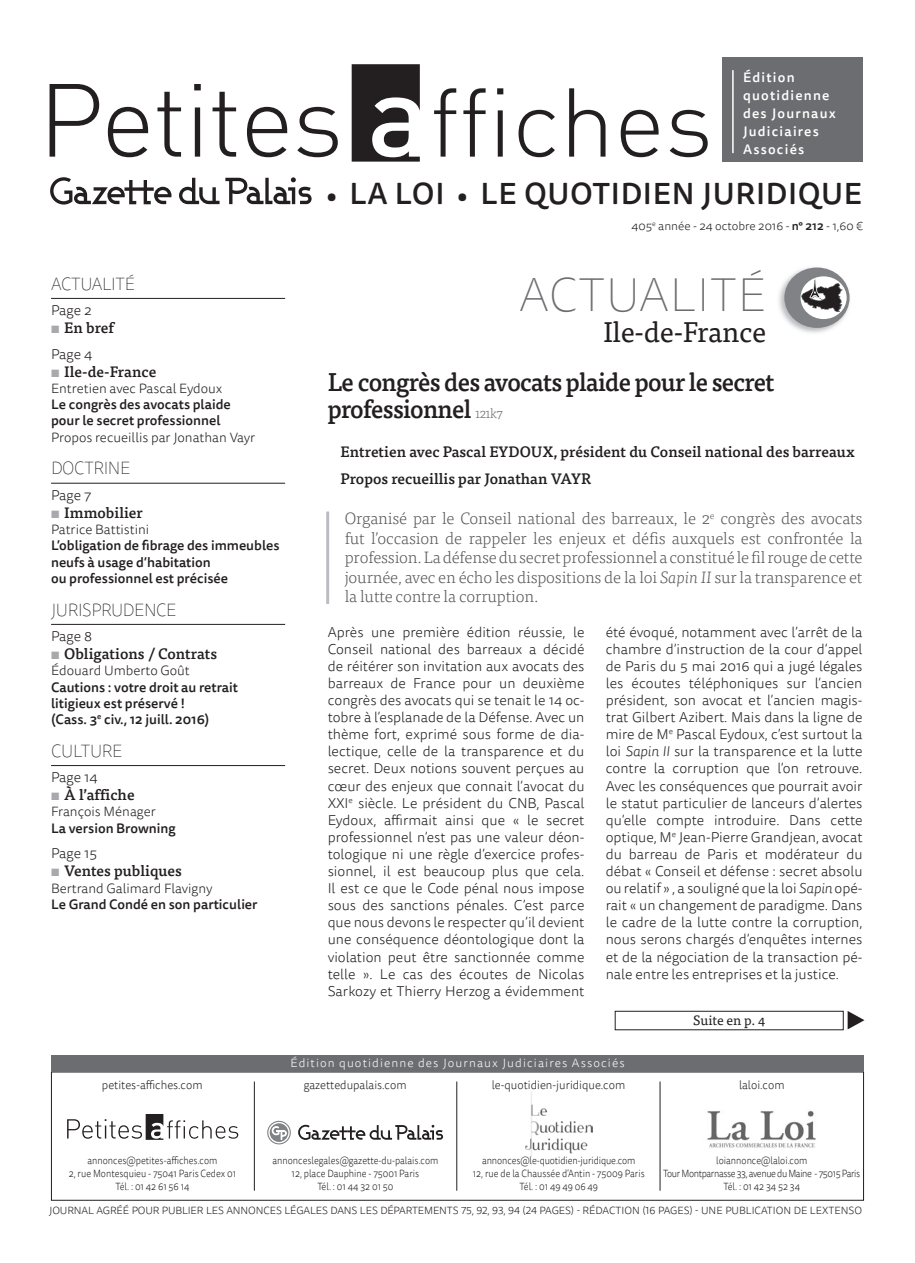
<style>
.page{position:relative;width:915px;height:1263px;background:#fff}
.page>*{position:absolute;margin:0;border:0;box-sizing:border-box;transform-origin:0 0}
.t1{font:100 48px "Tisa Sans OT";letter-spacing:.01em;color:#6c6d70}
.t2{font:500 30px "Tisa Sans OT";letter-spacing:.02em;color:#231f20}
.t3{font:28.5px "Tisa OT";letter-spacing:-.01em;color:#231f20}
.t4{font:500 25.5px/27px "Tisa OT";letter-spacing:-.03em;color:#231f20;scale:.95 1}
.t5{font:100 18px "Tisa Sans OT";letter-spacing:-.02em;color:#231f20;scale:.95 1}
.t6{font:300 16.5px/19.5px "Tisa OT";letter-spacing:-.01em;color:#57585a;text-align:justify}
.t7{font:500 15px/26.5px "Tisa OT";color:#231f20}
.t8{font:300 14.25px/17.1px "Tisa Sans OT";color:#231f20;text-align:justify}
.t9{font:500 13.5px/16.2px "Tisa Sans OT";color:#231f20}
.t10{font:300 13.5px "Tisa Sans OT";color:#231f20}
.t11{font:500 13.5px/18px "Tisa Sans OT";letter-spacing:.09em;color:#fff}
.t12{font:13.5px "Tisa OT";color:#231f20}
.t13{font:300 12px "Tisa Sans OT";color:#231f20;scale:.95 1}
.t14{font:300 12px "Tisa Sans OT";letter-spacing:.09em;color:#fff}
.t15{font:300 12px "Tisa Sans OT";color:#231f20}
.t16{font:300 10.5px/12.6px "Tisa Sans OT";color:#231f20;text-align:center;scale:.88 1}
.t17{font:300 10.5px "Tisa Sans OT";color:#231f20}
.t18{font:300 10.5px/12.6px "Tisa Sans OT";letter-spacing:-.04em;color:#231f20;text-align:center;scale:.88 1}
.s1{font-weight:700;color:#a8a9ad}
.s2{font-size:27px}
.s3{font-weight:500}
.s4{font-weight:300;font-size:13.5px;color:#6c6d70}
.s5{font-style:italic}
</style>
<div class="page">
<div style="left:721px;top:58px;width:140px;height:104px;background:#6c6d70"></div>
<hr style="left:732px;top:70px;width:1px;height:83px;background:#fff">
<svg style="left:50px;top:84px;width:49px;height:73px"></svg>
<svg style="left:108px;top:107px;width:40px;height:50px"></svg>
<svg style="left:157px;top:92px;width:24px;height:65px"></svg>
<svg style="left:194px;top:84px;width:7px;height:73px"></svg>
<svg style="left:212px;top:92px;width:24px;height:65px"></svg>
<svg style="left:247px;top:107px;width:40px;height:50px"></svg>
<svg style="left:297px;top:107px;width:40px;height:50px"></svg>
<svg style="left:351px;top:64px;width:68px;height:98px"></svg>
<svg style="left:434px;top:88px;width:22px;height:69px"></svg>
<svg style="left:463px;top:88px;width:22px;height:69px"></svg>
<svg style="left:497px;top:88px;width:6px;height:69px"></svg>
<svg style="left:518px;top:110px;width:36px;height:47px"></svg>
<svg style="left:569px;top:88px;width:36px;height:69px"></svg>
<svg style="left:620px;top:110px;width:38px;height:47px"></svg>
<svg style="left:669px;top:110px;width:38px;height:47px"></svg>
<svg style="left:50px;top:177px;width:121px;height:28px"></svg>
<svg style="left:179px;top:178px;width:40px;height:26px"></svg>
<svg style="left:225px;top:177px;width:86px;height:27px"></svg>
<img style="left:525px;top:1091px;width:67px;height:65px">
<svg style="left:67px;top:1114px;width:171px;height:26px"></svg>
<img style="left:707px;top:1110px;width:109px;height:38px">
<hr style="left:659px;top:1081px;width:1px;height:110px;background:#231f20">
<hr style="left:456px;top:1081px;width:1px;height:110px;background:#231f20">
<hr style="left:254px;top:1081px;width:1px;height:110px;background:#231f20">
<svg style="left:269px;top:1123px;width:19px;height:19px"></svg>
<svg style="left:298px;top:1125px;width:145px;height:15px"></svg>
<svg style="left:271px;top:1126px;width:16px;height:14px"></svg>
<div style="left:267px;top:1121px;width:24px;height:23px;border:1px solid #808285;border-radius:50%"></div>
<div style="left:51px;top:1055px;width:812px;height:16px;background:#6c6d70"></div>
<div style="left:614px;top:1011px;width:229px;height:19px;border:1px solid #231f20"></div>
<svg style="left:847px;top:1011px;width:17px;height:18px"></svg>
<hr style="left:51px;top:298px;width:234px;height:1px;background:#231f20">
<hr style="left:51px;top:483px;width:234px;height:1px;background:#231f20">
<hr style="left:51px;top:624px;width:234px;height:1px;background:#231f20">
<hr style="left:51px;top:765px;width:234px;height:1px;background:#231f20">
<img style="left:779px;top:268px;width:71px;height:65px">
<div style="left:784px;top:267px;width:65px;height:61px;background:#808285;border-radius:50%"></div>
<div style="left:800px;top:276px;width:46px;height:43px;background:#fff;border-radius:50%"></div>
<svg style="left:801px;top:278px;width:41px;height:34px"></svg>
<hr style="left:326px;top:511px;width:3px;height:93px;background:#bcbdc0">
<p class="t5" style="left:51px;top:273px;width:63px">ACTUALITÉ</p>
<p class="t8" style="left:51px;top:303px;width:42px">Page 2</p>
<p class="t7" style="left:51px;top:315px;width:64px"><span class="s1">▪</span> En bref</p>
<p class="t8" style="left:51px;top:346px;width:43px">Page 4</p>
<p class="t7" style="left:51px;top:358px;width:107px"><span class="s1">▪</span> Ile-de-France</p>
<p class="t10" style="left:51px;top:380px;width:173px">Entretien avec Pascal Eydoux</p>
<p class="t9" style="left:51px;top:397px;width:181px">Le congrès des avocats plaide pour le secret professionnel</p>
<p class="t10" style="left:51px;top:429px;width:206px">Propos recueillis par Jonathan Vayr</p>
<p class="t5" style="left:51px;top:458px;width:85px">DOCTRI NE</p>
<p class="t8" style="left:51px;top:487px;width:42px">Page 7</p>
<p class="t7" style="left:51px;top:500px;width:93px"><span class="s1">▪</span> Immobilier</p>
<p class="t10" style="left:51px;top:521px;width:100px">Patrice Battistini</p>
<p class="t9" style="left:51px;top:538px;width:230px">L’obligation de fibrage des immeubles neufs à usage d’habitation<br>ou professionnel est précisée</p>
<p class="t5" style="left:51px;top:599px;width:133px">JU RISPRU DENCE</p>
<p class="t8" style="left:51px;top:628px;width:42px">Page 8</p>
<p class="t7" style="left:51px;top:641px;width:167px"><span class="s1">▪</span> Obligations / Contrats</p>
<p class="t10" style="left:51px;top:663px;width:140px">Édouard Umberto Goût</p>
<p class="t9" style="left:51px;top:679px;width:188px">Cautions : votre droit au retrait litigieux est préservé !<br>(Cass. 3<sup>e</sup> civ., 12 juill. 2016)</p>
<p class="t5" style="left:51px;top:740px;width:12px">CULTU</p>
<p class="t5" style="left:102px;top:740px;width:23px">RE</p>
<p class="t8" style="left:51px;top:770px;width:48px">Page 14</p>
<p class="t7" style="left:51px;top:782px;width:85px"><span class="s1">▪</span> À l’affiche</p>
<p class="t10" style="left:51px;top:804px;width:106px">François Ménager</p>
<p class="t9" style="left:51px;top:821px;width:126px">La version Browning</p>
<p class="t8" style="left:51px;top:846px;width:47px">Page 15</p>
<p class="t7" style="left:51px;top:858px;width:132px"><span class="s1">▪</span> Ventes publiques</p>
<p class="t10" style="left:51px;top:880px;width:163px">Bertrand Galimard Flavigny</p>
<p class="t9" style="left:51px;top:897px;width:208px">Le Grand Condé en son particulier</p>
<p class="t13" style="left:102px;top:1077px;width:107px">petites-affiches.com</p>
<p class="t11" style="left:742px;top:69px;width:94px">Édition quotidienne des Journaux<br>Judiciaires<br>Associés</p>
<h2 class="t2" style="left:326px;top:175px;width:537px"><span class="s2">•</span> LA LOI <span class="s2">•</span> LE QUOTIDIEN JURIDIQUE</h2>
<p class="t15" style="left:631px;top:219px;width:233px">405<sup>e</sup> année - 24 octobre 2016 - <span class="s3">n° 212</span> - 1,60 €</p>
<h1 class="t1" style="left:519px;top:267px;width:248px">ACTUALITÉ</h1>
<h3 class="t3" style="left:603px;top:315px;width:164px">Ile-de-France</h3>
<h3 class="t4" style="left:327px;top:369px;width:471px">Le congrès des avocats plaide pour le secret professionnel <span class="s4">121k7</span></h3>
<p class="t7" style="left:340px;top:439px;width:515px">Entretien avec Pascal EYDOUX, président du Conseil national des barreaux<br>Propos recueillis par Jonathan VAYR</p>
<p class="t6" style="left:344px;top:509px;width:519px">Organisé par le Conseil national des barreaux, le 2<sup>e</sup> congrès des avocats fut l’occasion de rappeler les enjeux et défis auxquels est confrontée la profession. La défense du secret professionnel a constitué le fil rouge de cette journée, avec en écho les dispositions de la loi <span class="s5">Sapin II</span> sur la transparence et la lutte contre la corruption.</p>
<p class="t8" style="left:327px;top:624px;width:258px">Après une première édition réussie, le Conseil national des barreaux a décidé de réitérer son invitation aux avocats des barreaux de France pour un deuxième congrès des avocats qui se tenait le 14 oc&shy;tobre à l’esplanade de la Défense. Avec un thème fort, exprimé sous forme de dia&shy;lectique, celle de la transparence et du secret. Deux notions souvent perçues au cœur des enjeux que connait l’avocat du XXI<sup>e</sup> siècle. Le président du CNB, Pascal Eydoux, affirmait ainsi que « le secret professionnel n’est pas une valeur déon&shy;tologique ni une règle d’exercice profes&shy;sionnel, il est beaucoup plus que cela.<br>Il est ce que le Code pénal nous impose sous des sanctions pénales. C’est parce que nous devons le respecter qu’il devient une conséquence déontologique dont la violation peut être sanctionnée comme telle ». Le cas des écoutes de Nicolas Sarkozy et Thierry Herzog a évidemment</p>
<p class="t8" style="left:605px;top:624px;width:258px">été évoqué, notamment avec l’arrêt de la chambre d’instruction de la cour d’appel de Paris du 5 mai 2016 qui a jugé légales les écoutes téléphoniques sur l’ancien président, son avocat et l’ancien magis&shy;trat Gilbert Azibert. Mais dans la ligne de mire de M<sup>e</sup> Pascal Eydoux, c’est surtout la loi <span class="s5">Sapin II</span> sur la transparence et la lutte contre la corruption que l’on retrouve.<br>Avec les conséquences que pourrait avoir le statut particulier de lanceurs d’alertes qu’elle compte introduire. Dans cette optique, M<sup>e</sup> Jean-Pierre Grandjean, avocat du barreau de Paris et modérateur du débat « Conseil et défense : secret absolu ou relatif » , a souligné que la loi <span class="s5">Sapin</span> opé&shy;rait « un changement de paradigme. Dans le cadre de la lutte contre la corruption, nous serons chargés d’enquêtes internes et de la négociation de la transaction pé&shy;nale entre les entreprises et la justice.</p>
<p class="t14" style="left:290px;top:1055px;width:335px">Édition quotidienne des Journaux Judiciaires Associés</p>
<p class="t12" style="left:693px;top:1013px;width:73px">Suite en p. 4</p>
<p class="t13" style="left:303px;top:1077px;width:110px">gazettedupalais.com</p>
<p class="t13" style="left:491px;top:1077px;width:142px">le-quotidien-juridique.com</p>
<p class="t13" style="left:738px;top:1077px;width:49px">laloi.com</p>
<p class="t16" style="left:69px;top:1155px;width:192px">annonces@petites-affiches.com<br>2, rue Montesquieu - 75041 Paris Cedex 01<br>Tél. : 01 42 61 56 14</p>
<p class="t16" style="left:272px;top:1155px;width:190px">annonceslegales@gazette-du-palais.com<br>12, place Dauphine - 75001 Paris<br>Tél. : 01 44 32 01 50</p>
<p class="t16" style="left:472px;top:1155px;width:197px">annonces@le-quotidien-juridique.com<br>12, rue de la Chaussée d’Antin - 75009 Paris<br>Tél. : 01 49 49 06 49</p>
<p class="t18" style="left:663px;top:1155px;width:225px">loiannonce@laloi.com<br>Tour Montparnasse 33, avenue du Maine - 75015 Paris<br>Tél. : 01 42 34 52 34</p>
<p class="t17" style="left:49px;top:1204px;width:814px">JOURNAL AGRÉÉ POUR PUBLIER LES ANNONCES LÉGALES DANS LES DÉPARTEMENTS 75, 92, 93, 94 (24 PAGES) - RÉDACTION (16 PAGES) - UNE PUBLICATION DE LEXTENSO</p>
</div>
